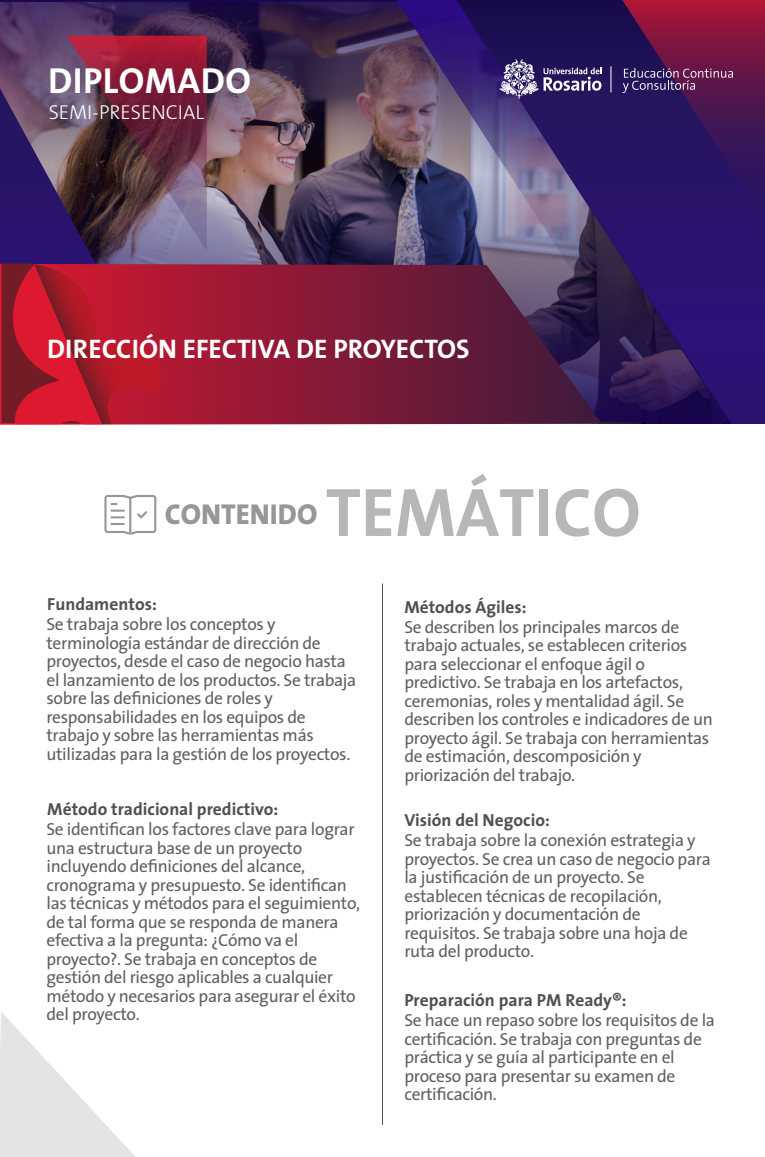
<style>
.page{position:relative;width:765px;height:1157px;background:#fff}
.page>*{position:absolute;margin:0;border:0;box-sizing:border-box;transform-origin:0 0}
.t1{font:700 69.12px "The Sans";color:#b8b7b7}
.t2{font:700 36.38px "The Sans";letter-spacing:.015em;color:#fff}
.t3{font:800 28.88px "The Sans";color:#979797}
.t4{font:700 27px "The Sans";color:#fff}
.t5{font:300 20.25px "The Sans";color:#fff}
.t6{font:17.5px/18.5px "The Sans";letter-spacing:-.02em;color:#606060}
.t7{font:700 17.5px "The Sans";color:#515050}
</style>
<div class="page">
<img style="left:0;top:0;width:732px;height:424px">
<svg style="left:67px;top:36px;width:140px;height:215px;background:#6a354a"></svg>
<img style="left:396px;top:0;width:237px;height:271px">
<svg style="left:622px;top:0;width:143px;height:220px;background:#491455"></svg>
<svg style="left:0;top:1012px;width:135px;height:145px"></svg>
<svg style="left:104px;top:495px;width:52px;height:40px"></svg>
<svg style="left:499px;top:59px;width:102px;height:40px;background:#5c5186"></svg>
<svg style="left:622px;top:68px;width:111px;height:25px;background:#5f376a"></svg>
<svg style="left:611px;top:66px;width:1px;height:26px"></svg>
<hr style="left:382px;top:584px;width:1px;height:541px;background:#515050">
<svg style="left:0;top:264px;width:602px;height:161px;background:#6b1f3f"></svg>
<svg style="left:2px;top:264px;width:256px;height:160px;background:#ae192f"></svg>
<h2 class="t2" style="left:48px;top:50px;width:204px">DIPLOMADO</h2>
<p class="t5" style="left:49px;top:95px;width:157px">SEMI-PRESENCIAL</p>
<h3 class="t4" style="left:47px;top:326px;width:424px">DIRECCIÓN EFECTIVA DE PROYECTOS</h3>
<h3 class="t3" style="left:165px;top:490px;width:154px">CONTENIDO</h3>
<h1 class="t1" style="left:326px;top:455px;width:317px">TEMÁTICO</h1>
<p class="t7" style="left:47px;top:590px;width:111px">Fundamentos:</p>
<p class="t6" style="left:46px;top:615px;width:311px">Se trabaja sobre los conceptos y terminología estándar de dirección de proyectos, desde el caso de negocio hasta el lanzamiento de los productos. Se trabaja sobre las definiciones de roles y responsabilidades en los equipos de trabajo y sobre las herramientas más utilizadas para la gestión de los proyectos.</p>
<p class="t7" style="left:47px;top:795px;width:233px">Método tradicional predictivo:</p>
<p class="t6" style="left:46px;top:820px;width:315px">Se identifican los factores clave para lograr una estructura base de un proyecto incluyendo definiciones del alcance, cronograma y presupuesto. Se identifican las técnicas y métodos para el seguimiento, de tal forma que se responda de manera efectiva a la pregunta: ¿Cómo va el proyecto?. Se trabaja en conceptos de gestión del riesgo aplicables a cualquier método y necesarios para asegurar el éxito del proyecto.</p>
<p class="t7" style="left:404px;top:592px;width:124px">Métodos Ágiles:</p>
<p class="t6" style="left:404px;top:617px;width:310px">Se describen los principales marcos de trabajo actuales, se establecen criterios para seleccionar el enfoque ágil o predictivo. Se trabaja en los artefactos, ceremonias, roles y mentalidad ágil. Se describen los controles e indicadores de un proyecto ágil. Se trabaja con herramientas de estimación, descomposición y priorización del trabajo.</p>
<p class="t7" style="left:404px;top:806px;width:147px">Visión del Negocio:</p>
<p class="t6" style="left:404px;top:831px;width:308px">Se trabaja sobre la conexión estrategia y proyectos. Se crea un caso de negocio para la justificación de un proyecto. Se establecen técnicas de recopilación, priorización y documentación de requisitos. Se trabaja sobre una hoja de ruta del producto.</p>
<p class="t7" style="left:404px;top:986px;width:224px">Preparación para PM Ready®:</p>
<p class="t6" style="left:404px;top:1011px;width:312px">Se hace un repaso sobre los requisitos de la certificación. Se trabaja con preguntas de práctica y se guía al participante en el proceso para presentar su examen de certificación.</p>
</div>
